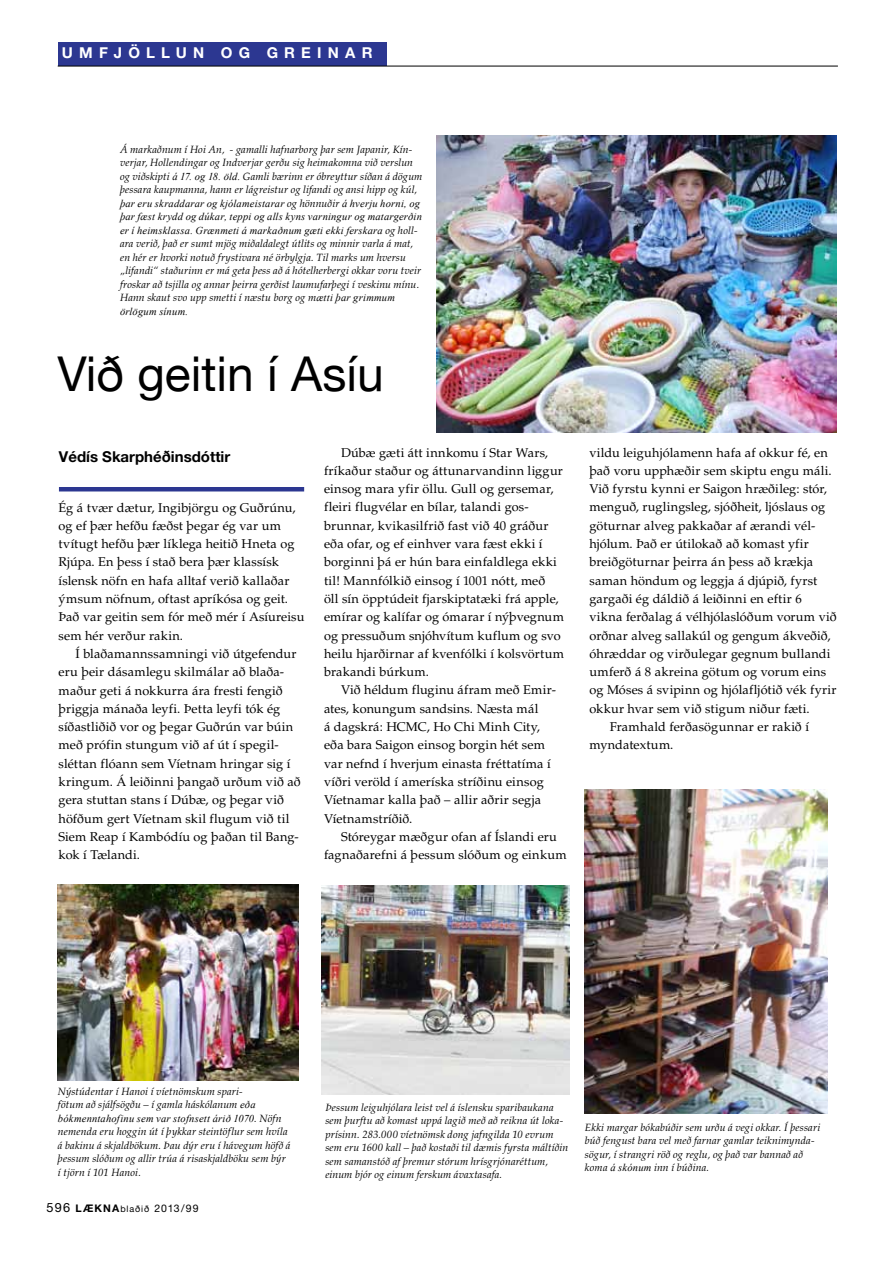
<style>
.page{position:relative;width:893px;height:1263px;background:#fff}
.page>*{position:absolute;margin:0;border:0;box-sizing:border-box;transform-origin:0 0}
.t1{font:48px "Helvetica Neue";color:#000}
.t2{font:700 15px "Helvetica Neue";color:#000}
.t3{font:700 15px "Helvetica Neue";letter-spacing:.41em;color:#fff}
.t4{font:12.75px/18.3px "Palatino";letter-spacing:.01em;color:#000}
.t5{font:italic 10.5px/13.5px "Palatino";letter-spacing:.01em;color:#000}
.t6{font:italic 10.5px/13.5px "Times New Roman";letter-spacing:.02em;color:#000}
.t7{font:10.5px "Helvetica Neue";letter-spacing:.07em;color:#000}
.s1{font-family:"Times New Roman"}
.s2{font-family:"Palatino"}
.s3{font-size:12.75px}
.s4{font-weight:700}
.s5{font-size:9px}
</style>
<div class="page">
<div style="left:58px;top:42px;width:328px;height:24px;background:#2c3791"></div>
<hr style="left:58px;top:66px;width:780px;height:1px;background:#000">
<img style="left:321px;top:885px;width:248px;height:209px">
<img style="left:584px;top:790px;width:243px;height:324px">
<img style="left:437px;top:135px;width:399px;height:297px">
<img style="left:57px;top:885px;width:241px;height:195px">
<hr style="left:59px;top:487px;width:245px;height:4px;background:#2c3791">
<p class="t3" style="left:62px;top:44px;width:137px">UMFJÖLL UN</p>
<p class="t3" style="left:221px;top:44px;width:110px">OG GREINA</p>
<p class="t3" style="left:362px;top:44px;width:12px">R</p>
<p class="t5" style="left:120px;top:142px;width:304px">Á markaðnum í Hoi An, - gamalli hafnarborg þar sem Japanir, Kín&shy;verjar, Hollendingar og Indverjar gerðu sig heimakomna við verslun og viðskipti <span class="s1">á 17. og 18. öld.</span> Gamli bærinn er óbreyttur síðan á dögum þessara kaupmanna, hann er lágreistur og lifandi og ansi hipp og kúl,</p>
<p class="t6" style="left:120px;top:196px;width:303px">þar eru skraddarar og kjólameistarar <span class="s2">og hönnuðir</span> á hverju horni, og þar fæst krydd og dúkar, teppi og alls kyns varningur og matargerðin er í heimsklassa. Grænmeti á markaðnum gæti ekki ferskara <span class="s2">og holl-</span></p>
<p class="t5" style="left:120px;top:237px;width:303px">ara verið, það er sumt mjög miðaldalegt útlits og minnir varla á mat, en hér er hvorki notuð frystivara né örbylgja. Til marks um hversu „lifandi“ staðurinn er má geta þess að á hótelherbergi okkar voru tveir froskar að tsjilla og annar þeirra gerðist laumufarþegi í veskinu mínu.<br>Hann skaut svo upp smetti í næstu borg og m<span class="s1">ætti þar grimmum</span></p>
<p class="t6" style="left:120px;top:304px;width:70px">örlögum sínum.</p>
<h1 class="t1" style="left:57px;top:345px;width:328px">Við geitin í Asíu</h1>
<p class="t2" style="left:59px;top:447px;width:173px">Védís Skarphéðinsdóttir</p>
<p class="t4" style="left:59px;top:498px;width:247px">Ég á tvær dætur, Ingibjörgu og Guðrúnu, og ef þær hefðu fæðst þegar ég var um tvítugt hefðu þær líklega heitið Hneta og Rjúpa. En þess í stað bera þær klassísk íslensk nöfn en hafa alltaf verið kallaðar ýmsum nöfnum, oftast apríkósa og geit.<br>Það var geitin sem fór með mér í Asíureisu sem hér verður rakin.</p>
<p class="t4" style="left:59px;top:645px;width:244px;text-indent:17px">Í blaðamannssamningi við útgefendur eru þeir dásamlegu skilmálar að blaða&shy;maður geti á nokkurra ára fresti fengið þriggja mánaða leyfi. Þetta leyfi tók ég síðastliðið vor og þegar Guðrún var búin með prófin stungum við af út í spegil&shy;sléttan flóann sem Víetnam hringar sig í kringum. Á leiðinni þangað urðum við að gera stuttan stans í Dúbæ, og þegar við höfðum gert Víetnam skil flugum við til Siem Reap í Kambódíu og þaðan til Bang&shy;kok í Tælandi.</p>
<p class="t4" style="left:324px;top:443px;width:241px;text-indent:17px">Dúbæ gæti átt innkomu í Star Wars, fríkaður staður og áttunarvandinn liggur einsog mara yfir öllu. Gull og gersemar, fleiri flugvélar en bílar, talandi gos&shy;brunnar, kvikasilfrið fast við 40 gráður eða ofar, og ef einhver vara fæst ekki í borginni þá er hún bara einfaldlega ekki til! Mannfólkið einsog í 1001 nótt, með<br>öll sín öpptúdeit fjarskiptatæki frá apple, emírar og kalífar og ómarar í nýþvegnum og pressuðum snjóhvítum kuflum og svo heilu hjarðirnar af kvenfólki í kolsvörtum brakandi búrkum.</p>
<p class="t4" style="left:324px;top:681px;width:233px;text-indent:17px">Við héldum fluginu áfram með Emir&shy;ates, konungum sandsins. Næsta mál<br>á dagskrá: HCMC, Ho Chi Minh City, eða bara Saigon einsog borgin hét sem var nefnd í hverjum einasta fréttatíma í víðri veröld í ameríska stríðinu einsog Víetnamar kalla það – allir aðrir segja Víetnamstríðið.</p>
<p class="t4" style="left:324px;top:828px;width:244px;text-align:center">Stóreygar mæðgur ofan af Íslandi eru fagnaðarefni á þessum slóðum og einkum</p>
<p class="t4" style="left:589px;top:443px;width:240px">vildu leiguhjólamenn hafa af okkur fé, en</p>
<p class="t4" style="left:589px;top:461px;width:244px">það voru upphæðir sem skiptu engu máli.</p>
<p class="t4" style="left:589px;top:480px;width:239px">Við fyrstu kynni er Saigon hræðileg: stór,</p>
<p class="t4" style="left:589px;top:498px;width:237px">menguð, ruglingsleg, sjóðheit, ljóslaus og</p>
<p class="t4" style="left:589px;top:516px;width:227px">göturnar alveg pakkaðar af ærandi vél-</p>
<p class="t4" style="left:589px;top:535px;width:221px">hjólum. Það er útilokað að komast yfir</p>
<p class="t4" style="left:589px;top:553px;width:225px">breiðgöturnar þeirra án þess að krækja</p>
<p class="t4" style="left:589px;top:571px;width:229px">saman höndum og leggja á djúpið, fyrst</p>
<p class="t4" style="left:589px;top:590px;width:214px">gargaði ég dáldið á leiðinni en eftir 6</p>
<p class="t4" style="left:589px;top:608px;width:249px">vikna ferðalag á vélhjólaslóðum vorum við</p>
<p class="t4" style="left:589px;top:626px;width:243px">orðnar alveg sallakúl og gengum ákveðið,</p>
<p class="t4" style="left:589px;top:644px;width:243px">óhræddar og virðulegar gegnum bullandi</p>
<p class="t4" style="left:589px;top:663px;width:238px">umferð á 8 akreina götum og vorum eins</p>
<p class="t4" style="left:589px;top:681px;width:249px">og Móses á svipinn og hjólafljótið vék fyrir</p>
<p class="t4" style="left:589px;top:699px;width:222px">okkur hvar sem við stigum niður fæti.</p>
<p class="t4" style="left:610px;top:718px;width:201px">Framhald ferðasögunnar er rakið í</p>
<p class="t4" style="left:589px;top:736px;width:86px">myndatextum.</p>
<p class="t5" style="left:58px;top:1085px;width:199px">Nýstúdentar í Hanoi í víetnömskum spari&shy;fötum að sjálfsögðu – í gamla háskólanum <span class="s1">eða</span></p>
<p class="t6" style="left:58px;top:1111px;width:225px">bókmenntahofinu sem var stofnsett árið 1070<span class="s2">. Nöfn</span></p>
<p class="t5" style="left:58px;top:1125px;width:234px">nemenda eru hoggin út í þykkar steintöflur sem hvíla á bakinu á skjaldbökum. Þau dýr eru í hávegum höfð á þessum slóðum og allir trúa á risaskjaldböku sem býr í tjörn í 101 Hanoi.</p>
<p class="t7" style="left:47px;top:1202px;width:153px"><span class="s3">596</span> <span class="s4">LÆKNA</span><span class="s5">blaðið</span> 2013/99</p>
<p class="t5" style="left:325px;top:1100px;width:244px">Þessum leiguhjólara leist vel á íslensku sparibaukana sem þurftu að komast uppá lagið með að reikna út loka&shy;prísinn. 283.000 víetnömsk dong jafngilda 10 evrum sem eru 1600 kall – það kostaði til dæmis fyrsta máltíðin sem samanstóð af þremur stórum hrísgrjónaréttum, einum bjór og einum ferskum ávaxtasafa.</p>
<p class="t5" style="left:585px;top:1120px;width:237px">Ekki margar bókabúðir sem urðu á vegi okkar. Í þessari búð fengust bara vel með farnar gamlar teiknimynda&shy;sögur, í strangri röð og reglu, og það var bannað að koma <span class="s1">á skónum</span> inn í búðina.</p>
</div>
